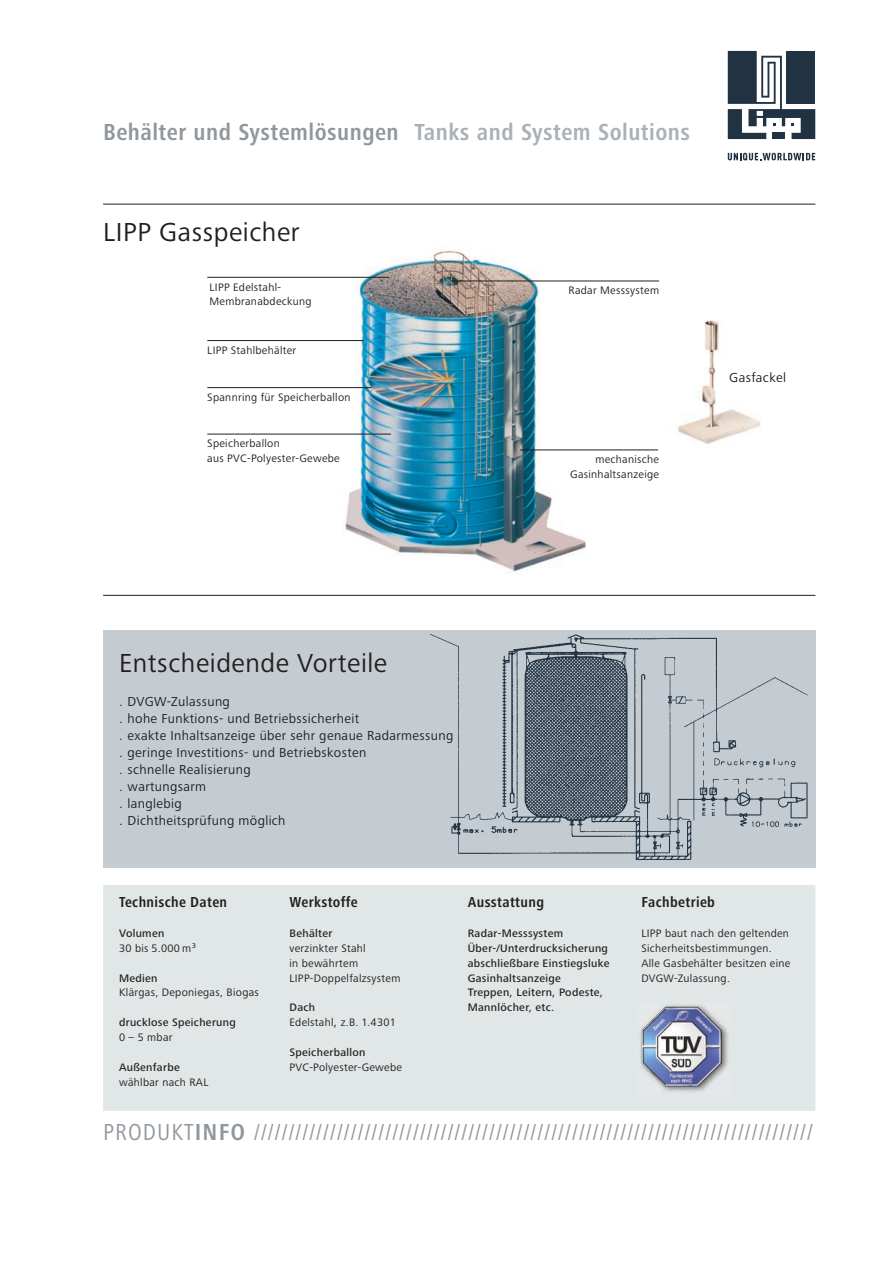
<style>
.page{position:relative;width:893px;height:1263px;background:#fff}
.page>*{position:absolute;margin:0;border:0;box-sizing:border-box;transform-origin:0 0}
.t1{font:27px "Frutiger Next LTW1 G";letter-spacing:.02em;color:#231f20}
.t2{font:condensed 24px "Frutiger Next LTW1 G";letter-spacing:.045em;color:#90979d}
.t3{font:700 condensed 24px "Frutiger Next LTW1 G";letter-spacing:.02em;color:#90979d}
.t4{font:700 condensed 15px "Frutiger Next LTW1 G";letter-spacing:.025em;color:#231f20}
.t5{font:13.5px/17px "Frutiger Next LTW1 G";letter-spacing:.025em;color:#231f20}
.t6{font:11.25px/14.9px "Frutiger Next LTW1 G";letter-spacing:.025em;color:#231f20}
.t7{font:500 11.25px/14.9px "Frutiger Next LTW1 G";letter-spacing:.03em;color:#231f20}
.s1{color:#a8b1b7}
.s2{font-weight:500}
.s3{font-weight:700}
</style>
<div class="page">
<div style="left:103px;top:885px;width:712px;height:226px;background:#e1e6e7"></div>
<img style="left:638px;top:1003px;width:93px;height:92px">
<svg style="left:728px;top:51px;width:87px;height:88px"></svg>
<svg style="left:728px;top:153px;width:87px;height:8px"></svg>
<div style="left:103px;top:630px;width:712px;height:237px;background:#c4ccd2"></div>
<img style="left:332px;top:244px;width:258px;height:328px">
<hr style="left:103px;top:204px;width:712px;height:1px;background:#231f20">
<hr style="left:103px;top:595px;width:712px;height:1px;background:#231f20">
<img style="left:677px;top:320px;width:84px;height:124px">
<hr style="left:207px;top:434px;width:184px;height:1px;background:#231f20">
<hr style="left:207px;top:340px;width:157px;height:1px;background:#231f20">
<hr style="left:207px;top:387px;width:164px;height:1px;background:#231f20">
<hr style="left:207px;top:277px;width:182px;height:1px;background:#231f20">
<hr style="left:451px;top:281px;width:208px;height:1px;background:#231f20">
<hr style="left:520px;top:450px;width:138px;height:1px;background:#231f20">
<img style="left:412px;top:630px;width:404px;height:238px">
<h2 class="t3" style="left:103px;top:124px;width:588px">Behälter und Systemlösungen <span class="s1">Tanks and System Solutions</span></h2>
<h1 class="t1" style="left:103px;top:223px;width:198px">LIPP Gasspeicher</h1>
<p class="t6" style="left:210px;top:281px;width:104px">LIPP Edelstahl-<br>Membranabdeckung</p>
<p class="t6" style="left:568px;top:284px;width:92px">Radar Messsystem</p>
<p class="t6" style="left:207px;top:344px;width:90px">LIPP Stahlbehälter</p>
<p class="t6" style="left:207px;top:391px;width:145px">Spannring für Speicherballon</p>
<p class="t6" style="left:207px;top:437px;width:134px">Speicherballon<br>aus PVC-Polyester-Gewebe</p>
<h1 class="t1" style="left:119px;top:654px;width:270px">Entscheidende Vorteile</h1>
<p class="t5" style="left:119px;top:694px;width:336px">. DVGW-Zulassung<br>. hohe Funktions- und Betriebssicherheit<br>. exakte Inhaltsanzeige über sehr genaue Radarmessung . geringe Investitions- und Betriebskosten<br>. schnelle Realisierung<br>. wartungsarm<br>. langlebig<br>. Dichtheitsprüfung möglich</p>
<p class="t6" style="left:570px;top:453px;width:90px;text-align:right">mechanische<br>Gasinhaltsanzeige</p>
<p class="t5" style="left:729px;top:371px;width:58px">Gasfackel</p>
<h3 class="t4" style="left:119px;top:897px;width:110px">Technische Daten</h3>
<p class="t7" style="left:119px;top:927px;width:47px">Volumen</p>
<p class="t6" style="left:119px;top:942px;width:79px">30 bis 5.000 m³</p>
<p class="t7" style="left:119px;top:971px;width:40px">Medien</p>
<p class="t6" style="left:119px;top:986px;width:141px">Klärgas, Deponiegas, Biogas</p>
<p class="t7" style="left:119px;top:1016px;width:118px">drucklose Speicherung</p>
<p class="t6" style="left:119px;top:1031px;width:55px">0 – 5 mbar</p>
<p class="t7" style="left:119px;top:1061px;width:62px">Außenfarbe</p>
<p class="t6" style="left:119px;top:1076px;width:91px">wählbar nach RAL</p>
<h3 class="t4" style="left:289px;top:897px;width:70px">Werkstoffe</h3>
<p class="t7" style="left:289px;top:927px;width:44px">Behälter</p>
<p class="t6" style="left:289px;top:942px;width:112px">verzinkter Stahl<br>in bewährtem<br>LIPP-Doppelfalzsystem</p>
<p class="t6" style="left:289px;top:1001px;width:108px"><span class="s2">Dach<br></span>Edelstahl<span class="s2">,</span> z.B. 1.4301</p>
<p class="t7" style="left:289px;top:1046px;width:77px">Speicherballon</p>
<p class="t6" style="left:289px;top:1061px;width:114px">PVC-Polyester-Gewebe</p>
<h3 class="t4" style="left:468px;top:897px;width:78px">Ausstattung</h3>
<p class="t7" style="left:468px;top:927px;width:143px">Radar-Messsystem<br>Über-/Unterdrucksicherung abschließbare Einstiegsluke<br>Gasinhaltsanzeige<br>Treppen, Leitern, Podeste,<br>Mannlöcher, etc.</p>
<h3 class="t4" style="left:641px;top:897px;width:75px">Fachbetrieb</h3>
<p class="t6" style="left:641px;top:927px;width:151px">LIPP baut nach den geltenden<br>Sicherheitsbestimmungen.<br>Alle Gasbehälter besitzen eine<br>DVGW-Zulassung.</p>
<h2 class="t2" style="left:103px;top:1124px;width:711px">PRODUKT<span class="s3">INFO</span> /////////////////////////////////////////////////////////////////////////////////</h2>
</div>
